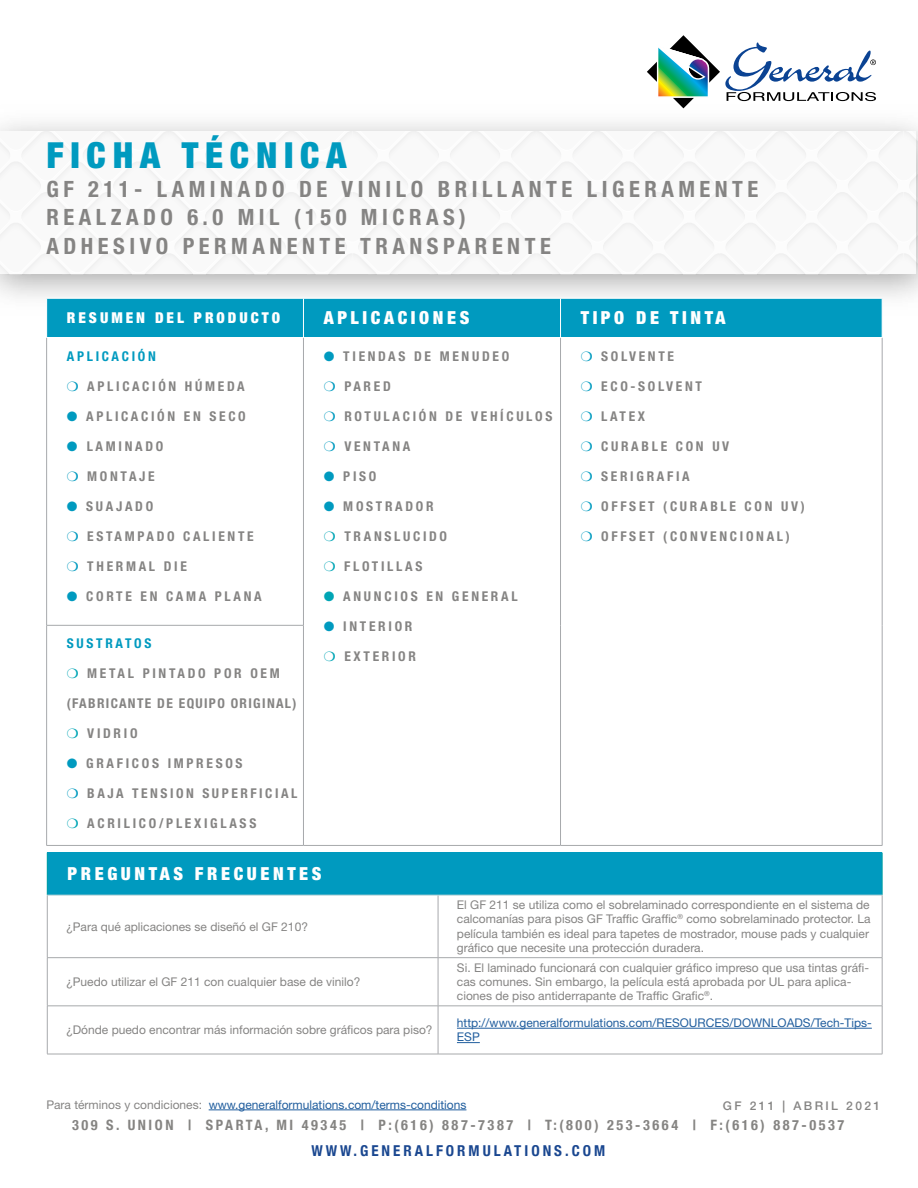
<style>
.page{position:relative;width:918px;height:1188px;background:#fff}
.page>*{position:absolute;margin:0;border:0;box-sizing:border-box;transform-origin:0 0}
.t1{font:900 condensed 36px "Helvetica Neue LT Std";letter-spacing:.19em;color:#009abf}
.t2{font:700 condensed 22.5px/28.5px "Helvetica Neue LT Std";letter-spacing:.2em;color:#858483}
.t3{font:900 condensed 18px "Helvetica Neue LT Std";letter-spacing:.2em;color:#fff}
.t4{font:700 condensed 15px "Helvetica Neue";letter-spacing:.2em;color:#1a4790}
.t5{font:900 condensed 15px "Helvetica Neue LT Std";letter-spacing:.2em;color:#fff}
.t6{font:700 condensed 14.25px "Helvetica Neue";letter-spacing:.18em;color:#858482}
.t7{font:700 condensed 13.5px "Helvetica Neue LT Std";letter-spacing:.2em;color:#858483}
.t8{font:700 condensed 13.5px "Helvetica Neue LT Std";letter-spacing:.1em;color:#858483}
.t9{font:700 condensed 13.5px "Helvetica Neue LT Std";letter-spacing:.2em;color:#009abf}
.t10{font:12px/14.4px "Helvetica Neue LT Std";color:#858483}
.t11{font:12px/14.4px "Helvetica Neue LT Std";color:#215e9e}
.t12{font:500 12px "Helvetica Neue LT Std";letter-spacing:.2em;color:#858483}
.s1{color:#009abf}
.s2{color:#00a5b5}
.s3{color:#858483}
</style>
<div class="page">
<svg style="left:0;top:131px;width:918px;height:143px"></svg>
<svg style="left:647px;top:35px;width:229px;height:73px"></svg>
<hr style="left:209px;top:1110px;width:257px;height:1px;background:#215e9e">
<div style="left:47px;top:852px;width:835px;height:43px;background:#009abf"></div>
<hr style="left:438px;top:895px;width:1px;height:62px;background:#a7a9ac">
<hr style="left:438px;top:958px;width:1px;height:48px;background:#a7a9ac">
<hr style="left:438px;top:1006px;width:1px;height:48px;background:#a7a9ac">
<hr style="left:47px;top:853px;width:1px;height:42px;background:#009ea6">
<hr style="left:882px;top:853px;width:1px;height:42px;background:#009ea6">
<hr style="left:47px;top:895px;width:391px;height:1px;background:#accfd4">
<hr style="left:438px;top:895px;width:444px;height:1px;background:#accfd4">
<hr style="left:47px;top:895px;width:1px;height:62px;background:#a7a9ac">
<hr style="left:882px;top:895px;width:1px;height:62px;background:#a7a9ac">
<hr style="left:47px;top:957px;width:391px;height:1px;background:#a7a9ac">
<hr style="left:47px;top:958px;width:1px;height:48px;background:#a7a9ac">
<hr style="left:438px;top:957px;width:444px;height:1px;background:#a7a9ac">
<hr style="left:882px;top:958px;width:1px;height:48px;background:#a7a9ac">
<hr style="left:47px;top:1006px;width:391px;height:1px;background:#a7a9ac">
<hr style="left:47px;top:1006px;width:1px;height:48px;background:#a7a9ac">
<hr style="left:438px;top:1006px;width:444px;height:1px;background:#a7a9ac">
<hr style="left:882px;top:1006px;width:1px;height:48px;background:#a7a9ac">
<hr style="left:47px;top:1054px;width:391px;height:1px;background:#a7a9ac">
<hr style="left:438px;top:1054px;width:444px;height:1px;background:#a7a9ac">
<hr style="left:457px;top:1028px;width:415px;height:1px;background:#215e9e">
<svg style="left:457px;top:1042px;width:23px;height:1px"></svg>
<div style="left:47px;top:299px;width:835px;height:38px;background:#009abf"></div>
<hr style="left:46px;top:338px;width:1px;height:287px;background:#a7a9ac">
<hr style="left:303px;top:338px;width:1px;height:287px;background:#a7a9ac">
<hr style="left:560px;top:338px;width:1px;height:287px;background:#a7a9ac">
<hr style="left:882px;top:338px;width:1px;height:287px;background:#a7a9ac">
<hr style="left:46px;top:625px;width:258px;height:1px;background:#a7a9ac">
<hr style="left:46px;top:626px;width:1px;height:219px;background:#a7a9ac">
<hr style="left:303px;top:626px;width:1px;height:219px;background:#a7a9ac">
<hr style="left:560px;top:625px;width:1px;height:220px;background:#a7a9ac">
<hr style="left:882px;top:625px;width:1px;height:220px;background:#a7a9ac">
<hr style="left:46px;top:845px;width:257px;height:1px;background:#a7a9ac">
<hr style="left:303px;top:845px;width:258px;height:1px;background:#a7a9ac">
<hr style="left:561px;top:845px;width:321px;height:1px;background:#a7a9ac">
<hr style="left:303px;top:298px;width:1px;height:39px;background:#fff">
<hr style="left:560px;top:298px;width:1px;height:39px;background:#fff">
<h1 class="t1" style="left:46px;top:133px;width:301px">FICHA TÉCNICA</h1>
<h2 class="t2" style="left:46px;top:174px;width:713px">GF 211- LAMINADO DE VINILO BRILLANTE LIGERAMENTE<br>REALZADO 6.0 MIL (150 MICRAS)<br>ADHESIVO PERMANENTE TRANSPARENTE</h2>
<p class="t5" style="left:67px;top:309px;width:215px">RESUMEN DEL PRODUCTO</p>
<h3 class="t3" style="left:324px;top:307px;width:147px">APLICACIONES</h3>
<h3 class="t3" style="left:581px;top:307px;width:146px">TIPO DE TINTA</h3>
<p class="t9" style="left:67px;top:348px;width:91px">APLICACIÓN</p>
<p class="t7" style="left:67px;top:378px;width:179px"><span class="s1">❍</span> APLICACIÓN HÚMEDA</p>
<p class="t7" style="left:67px;top:408px;width:180px"><span class="s1">●</span> APLICACIÓN EN SECO</p>
<p class="t7" style="left:67px;top:438px;width:98px"><span class="s1">●</span> LAMINADO</p>
<p class="t7" style="left:67px;top:468px;width:89px"><span class="s1">❍</span> MONTAJE</p>
<p class="t7" style="left:67px;top:498px;width:88px"><span class="s1">●</span> SUAJADO</p>
<p class="t7" style="left:67px;top:528px;width:188px"><span class="s1">❍</span> ESTAMPADO CALIENTE</p>
<p class="t7" style="left:67px;top:558px;width:122px"><span class="s1">❍</span> THERMAL DIE</p>
<p class="t7" style="left:67px;top:588px;width:196px"><span class="s1">●</span> CORTE EN CAMA PLANA</p>
<p class="t7" style="left:581px;top:348px;width:95px"><span class="s1">❍</span> SOLVENTE</p>
<p class="t7" style="left:581px;top:378px;width:123px"><span class="s1">❍</span> ECO-SOLVENT</p>
<p class="t7" style="left:581px;top:408px;width:66px"><span class="s1">❍</span> LATEX</p>
<p class="t7" style="left:581px;top:438px;width:150px"><span class="s1">❍</span> CURABLE CON UV</p>
<p class="t7" style="left:581px;top:468px;width:110px"><span class="s1">❍</span> SERIGRAFIA</p>
<p class="t7" style="left:581px;top:498px;width:226px"><span class="s1">❍</span> OFFSET (CURABLE CON UV)</p>
<p class="t7" style="left:581px;top:528px;width:211px"><span class="s1">❍</span> OFFSET (CONVENCIONAL)</p>
<p class="t7" style="left:324px;top:348px;width:187px"><span class="s1">●</span> TIENDAS DE MENUDEO</p>
<p class="t7" style="left:324px;top:378px;width:69px"><span class="s1">❍</span> PARED</p>
<p class="t7" style="left:324px;top:408px;width:230px"><span class="s1">❍</span> ROTULACIÓN DE VEHÍCULOS</p>
<p class="t7" style="left:324px;top:438px;width:88px"><span class="s1">❍</span> VENTANA</p>
<p class="t7" style="left:324px;top:468px;width:54px"><span class="s1">●</span> PISO</p>
<p class="t7" style="left:324px;top:498px;width:111px"><span class="s1">●</span> MOSTRADOR</p>
<p class="t7" style="left:324px;top:528px;width:125px"><span class="s2">❍</span> TRANSLUCIDO</p>
<p class="t7" style="left:324px;top:558px;width:100px"><span class="s2">❍</span> FLOTILLAS</p>
<p class="t7" style="left:324px;top:588px;width:195px"><span class="s2">●</span> ANUNCIOS EN GENERAL</p>
<p class="t7" style="left:324px;top:618px;width:90px"><span class="s1">●</span> INTERIOR</p>
<p class="t7" style="left:324px;top:648px;width:94px"><span class="s2">❍</span> EXTERIOR</p>
<p class="t9" style="left:67px;top:635px;width:86px">SUSTRATOS</p>
<p class="t7" style="left:67px;top:665px;width:214px"><span class="s2">❍</span> METAL PINTADO POR OEM</p>
<p class="t8" style="left:67px;top:695px;width:231px">(FABRICANTE DE EQUIPO ORIGINAL)</p>
<p class="t7" style="left:67px;top:725px;width:72px"><span class="s2">❍</span> VIDRIO</p>
<p class="t7" style="left:67px;top:755px;width:177px"><span class="s1">●</span> GRAFICOS IMPRESOS</p>
<p class="t7" style="left:67px;top:785px;width:232px"><span class="s1">❍</span> BAJA TENSION SUPERFICIAL</p>
<p class="t7" style="left:67px;top:815px;width:191px"><span class="s2">❍</span> ACRILICO/PLEXIGLASS</p>
<h3 class="t3" style="left:68px;top:863px;width:256px">PREGUNTAS FRECUENTES</h3>
<p class="t10" style="left:66px;top:919px;width:243px">¿Para qué aplicaciones se diseñó el GF 210?</p>
<p class="t10" style="left:66px;top:974px;width:296px">¿Puedo utilizar el GF 211 con cualquier base de vinilo?</p>
<p class="t10" style="left:457px;top:897px;width:415px">El GF 211 se utiliza como el sobrelaminado correspondiente en el sistema de calcomanías para pisos GF Traffic Graffic<sup>®</sup> como sobrelaminado protector. La película también es ideal para tapetes de mostrador, mouse pads y cualquier gráfico que necesite una protección duradera.</p>
<p class="t10" style="left:457px;top:960px;width:414px">Si. El laminado funcionará con cualquier gráfico impreso que usa tintas gráfi&shy;cas comunes. Sin embargo, la película está aprobada por UL para aplica&shy;ciones de piso antiderrapante de Traffic Grafic<sup>®</sup>.</p>
<p class="t10" style="left:66px;top:1023px;width:368px">¿Dónde puedo encontrar más información sobre gráficos para piso?</p>
<p class="t11" style="left:457px;top:1015px;width:416px">http://www.generalformulations.com/RESOURCES/DOWNLOADS/Tech-Tips-<br>ESP</p>
<p class="t11" style="left:46px;top:1097px;width:422px"><span class="s3">Para términos y condiciones:</span> www.generalformulations.com/terms-conditions</p>
<p class="t12" style="left:723px;top:1098px;width:159px">GF 211 | ABRIL 2021</p>
<p class="t6" style="left:72px;top:1113px;width:774px">309 S. UNION | SPARTA, MI 49345 | P:(616) 887-7387 | T:(800) 253-3664 | F:(616) 887-0537</p>
<p class="t4" style="left:311px;top:1138px;width:295px">WWW.GENERALFORMULATIONS.COM</p>
</div>
